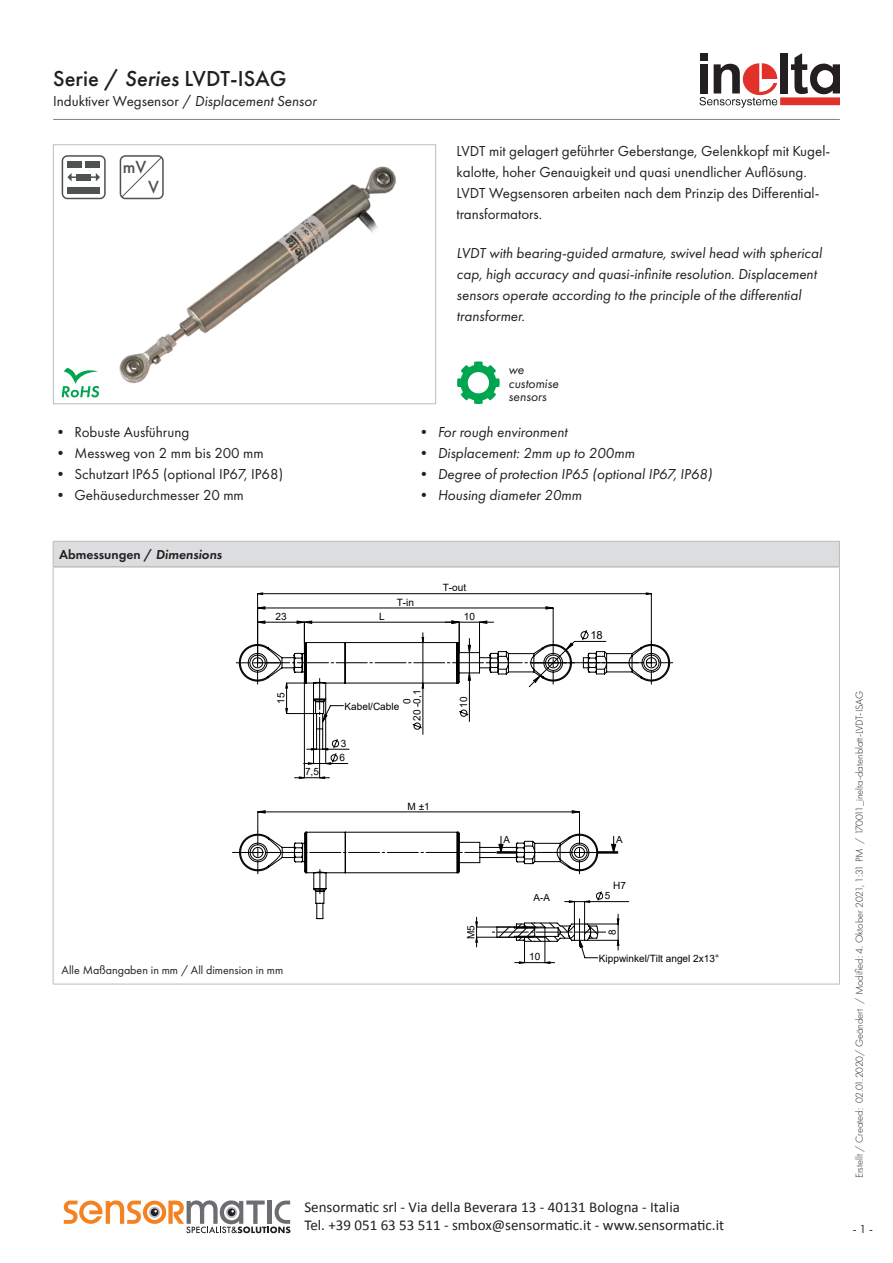
<style>
.page{position:relative;width:893px;height:1263px;background:#fff}
.page>*{position:absolute;margin:0;border:0;box-sizing:border-box;transform-origin:0 0}
.t1{font:500 22.5px "Futura PT";color:#231f20}
.t2{font:500 18.15px "Futura PT";color:#4f5252}
.t3{font:15px/21px "Futura PT";color:#231f20}
.t4{font:italic 15px/21px "Futura PT";color:#231f20}
.t5{font:15px/18px "Calibri";color:#231f20}
.t6{font:600 13.5px "Futura PT";color:#231f20}
.t7{font:italic 13.5px/13.5px "Futura PT";color:#231f20}
.t8{font:12px "Futura PT";color:#231f20}
.t9{font:11.25px "Arial";color:#000002}
.t10{font:300 10.5px "Futura PT";color:#231f20}
.t11{font:10.05px "Arial";color:#000002}
.t12{font:9.75px "Arial";color:#000002}
.s1{font-style:italic}
.s2{font-style:normal}
</style>
<div class="page">
<hr style="left:53px;top:119px;width:787px;height:1px;background:#808285">
<svg style="left:699px;top:53px;width:141px;height:55px"></svg>
<img style="left:94px;top:159px;width:302px;height:239px">
<div style="left:53px;top:145px;width:383px;height:259px;border:1px solid #bcbdc0"></div>
<div style="left:53px;top:541px;width:786px;height:26px;background:#dcdddf"></div>
<hr style="left:53px;top:567px;width:1px;height:417px;background:#bcbdc0">
<hr style="left:839px;top:567px;width:1px;height:417px;background:#bcbdc0">
<hr style="left:53px;top:984px;width:787px;height:1px;background:#bcbdc0">
<hr style="left:53px;top:541px;width:787px;height:1px;background:#bcbdc0">
<svg style="left:53px;top:542px;width:1px;height:24px"></svg>
<svg style="left:839px;top:542px;width:1px;height:24px"></svg>
<hr style="left:53px;top:566px;width:787px;height:1px;background:#bcbdc0">
<hr style="left:651px;top:594px;width:1px;height:69px;background:#000002">
<hr style="left:257px;top:594px;width:1px;height:69px;background:#000002">
<hr style="left:585px;top:901px;width:44px;height:1px;background:#000002">
<svg style="left:257px;top:592px;width:395px;height:3px"></svg>
<svg style="left:258px;top:607px;width:296px;height:205px"></svg>
<svg style="left:286px;top:764px;width:294px;height:48px"></svg>
<svg style="left:232px;top:812px;width:387px;height:151px"></svg>
<svg style="left:236px;top:622px;width:437px;height:142px"></svg>
<svg style="left:457px;top:361px;width:43px;height:43px"></svg>
<svg style="left:62px;top:368px;width:37px;height:29px"></svg>
<div style="left:62px;top:156px;width:43px;height:42px;background:#fff;border-radius:5px"></div>
<div style="left:62px;top:155px;width:44px;height:44px;border:2px solid #4f5252;border-radius:5px"></div>
<div style="left:67px;top:161px;width:15px;height:6px;background:#4f5252"></div>
<div style="left:67px;top:187px;width:33px;height:6px;background:#4f5252"></div>
<div style="left:85px;top:161px;width:15px;height:6px;background:#4f5252"></div>
<svg style="left:89px;top:173px;width:11px;height:8px"></svg>
<svg style="left:67px;top:173px;width:11px;height:8px"></svg>
<div style="left:76px;top:174px;width:15px;height:6px;background:#4f5252"></div>
<div style="left:120px;top:155px;width:44px;height:44px;border:2px solid #4f5252;border-radius:5px"></div>
<svg style="left:121px;top:156px;width:41px;height:42px"></svg>
<svg style="left:64px;top:1200px;width:226px;height:33px"></svg>
<h1 class="t1" style="left:53px;top:65px;width:235px">Serie / <span class="s1">Series</span> LVDT-ISAG</h1>
<p class="t3" style="left:53px;top:90px;width:265px">Induktiver Wegsensor / <span class="s1">Displacement Sensor</span></p>
<p class="t2" style="left:123px;top:156px;width:25px">mV</p>
<p class="t2" style="left:148px;top:176px;width:12px">V</p>
<p class="t3" style="left:53px;top:421px;width:138px">• Robuste Ausführung</p>
<p class="t3" style="left:53px;top:442px;width:212px">• Messweg von 2 mm bis 200 mm</p>
<p class="t3" style="left:53px;top:463px;width:231px">• Schutzart IP65 (optional IP67, IP68)</p>
<p class="t3" style="left:53px;top:484px;width:192px">• Gehäusedurchmesser 20 mm</p>
<p class="t6" style="left:59px;top:546px;width:164px">Abmessungen / <span class="s1">Dimensions</span></p>
<p class="t11" style="left:275px;top:609px;width:13px">23</p>
<p class="t11" style="left:274px;top:704px;width:13px;rotate:-90deg">15</p>
<p class="t11" style="left:305px;top:765px;width:15px">7,5</p>
<p class="t8" style="left:62px;top:963px;width:223px">Alle Maßangaben in mm / All dimension in mm</p>
<p class="t3" style="left:457px;top:140px;width:375px">LVDT mit gelagert geführter Geberstange, Gelenkkopf mit Kugel&shy;kalotte, hoher Genauigkeit und quasi unendlicher Auflösung.<br>LVDT Wegsensoren arbeiten nach dem Prinzip des Differential&shy;transformators.</p>
<p class="t4" style="left:457px;top:242px;width:367px">LVDT with bearing-guided armature, swivel head with spherical cap, high accuracy and quasi-infinite resolution. Displacement sensors operate according to the principle of the differential transformer.</p>
<p class="t7" style="left:508px;top:363px;width:52px">we customise sensors</p>
<p class="t4" style="left:416px;top:421px;width:152px"><span class="s2">•</span> For rough environment</p>
<p class="t4" style="left:416px;top:442px;width:220px"><span class="s2">•</span> Displacement: 2mm up to 200mm</p>
<p class="t4" style="left:416px;top:463px;width:297px"><span class="s2">•</span> Degree of protection IP65 (optional IP67, IP68)</p>
<p class="t4" style="left:416px;top:484px;width:167px"><span class="s2">•</span> Housing diameter 20mm</p>
<p class="t11" style="left:379px;top:609px;width:7px">L</p>
<p class="t11" style="left:397px;top:595px;width:19px">T-in</p>
<p class="t11" style="left:443px;top:581px;width:25px">T-out</p>
<p class="t11" style="left:464px;top:609px;width:13px">10</p>
<p class="t9" style="left:590px;top:627px;width:14px">18</p>
<p class="t11" style="left:410px;top:721px;width:33px;rotate:-90deg">20 -0,1</p>
<p class="t11" style="left:400px;top:703px;width:7px;rotate:-90deg">0</p>
<p class="t11" style="left:345px;top:700px;width:56px">Kabel/Cable</p>
<p class="t11" style="left:341px;top:736px;width:7px">3</p>
<p class="t11" style="left:339px;top:751px;width:7px">6</p>
<p class="t11" style="left:408px;top:799px;width:24px">M ±1</p>
<p class="t11" style="left:457px;top:708px;width:13px;rotate:-90deg">10</p>
<p class="t12" style="left:504px;top:833px;width:8px">A</p>
<p class="t12" style="left:616px;top:833px;width:8px">A</p>
<p class="t12" style="left:534px;top:891px;width:18px">A-A</p>
<p class="t11" style="left:613px;top:879px;width:14px">H7</p>
<p class="t11" style="left:605px;top:889px;width:7px">5</p>
<p class="t11" style="left:464px;top:939px;width:15px;rotate:-90deg">M5</p>
<p class="t11" style="left:605px;top:935px;width:7px;rotate:-90deg">8</p>
<p class="t11" style="left:529px;top:950px;width:13px">10</p>
<p class="t11" style="left:599px;top:952px;width:122px">Kippwinkel/Tilt angel 2x13°</p>
<p class="t5" style="left:304px;top:1198px;width:421px">Sensormatic srl - Via della Beverara 13 - 40131 Bologna - Italia<br>Tel. +39 051 63 53 511 - smbox@sensormatic.it - www.sensormatic.it</p>
<p class="t10" style="left:853px;top:1178px;width:489px;rotate:-90deg">Erstellt / Created: 02.01.2020/ Geändert / Modified: 4. Oktober 2021, 1:31 PM / 170011_inelta-datenblatt-LVDT-ISAG</p>
<p class="t8" style="left:853px;top:1222px;width:22px">- 1 -</p>
</div>
